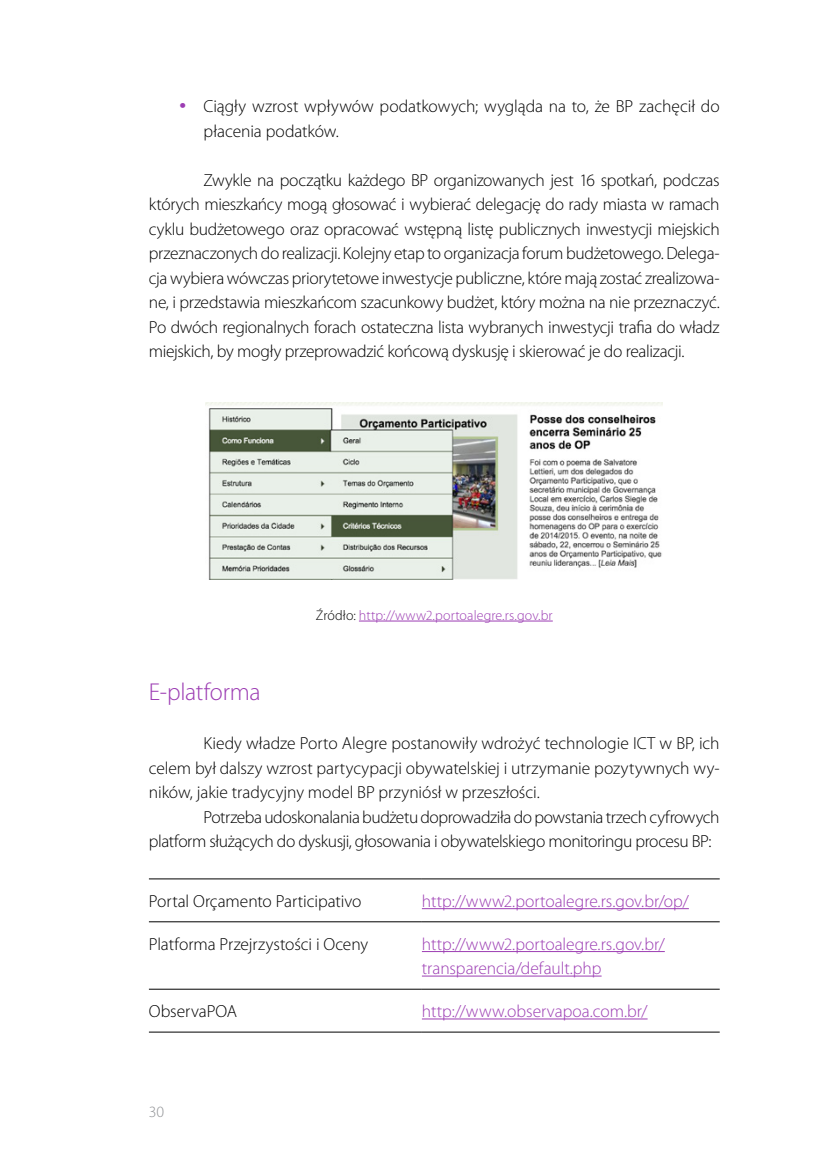
<style>
.page{position:relative;width:819px;height:1166px;background:#fff}
.page>*{position:absolute;margin:0;border:0;box-sizing:border-box;transform-origin:0 0}
.t1{font:300 24.5px "Myriad Pro";letter-spacing:-.01em;color:#9c3db3}
.t2{font:300 17.5px/24.5px "Myriad Pro";letter-spacing:-.015em;color:#000}
.t3{font:300 17.5px/24.5px "Myriad Pro";color:#9c3db3}
.t4{font:300 15.75px "Myriad Pro";color:#919396}
.t5{font:300 14px "Myriad Pro";letter-spacing:.01em;color:#9c3db3}
.s1{color:#9c3db3}
.s2{color:#000}
</style>
<div class="page">
<hr style="left:359px;top:621px;width:193px;height:1px;background:#9c3db3">
<img style="left:206px;top:403px;width:456px;height:177px">
<hr style="left:149px;top:878px;width:273px;height:1px;background:#000">
<hr style="left:422px;top:878px;width:297px;height:1px;background:#000">
<hr style="left:149px;top:1032px;width:273px;height:1px;background:#000">
<hr style="left:422px;top:1032px;width:297px;height:1px;background:#000">
<hr style="left:149px;top:921px;width:273px;height:1px;background:#000">
<hr style="left:422px;top:921px;width:297px;height:1px;background:#000">
<hr style="left:149px;top:989px;width:273px;height:1px;background:#000">
<hr style="left:422px;top:989px;width:297px;height:1px;background:#000">
<hr style="left:422px;top:908px;width:266px;height:1px;background:#9c3db3">
<hr style="left:422px;top:951px;width:242px;height:1px;background:#9c3db3">
<hr style="left:422px;top:975px;width:179px;height:1px;background:#9c3db3">
<hr style="left:422px;top:1018px;width:225px;height:1px;background:#9c3db3">
<p class="t2" style="left:203px;top:94px;width:517px;text-indent:-25px"><span class="s1">•</span> Ciągły wzrost wpływów podatkowych; wygląda na to, że BP zachęcił do płacenia podatków.</p>
<p class="t2" style="left:149px;top:168px;width:572px;text-align:justify;text-indent:55px">Zwykle na początku każdego BP organizowanych jest 16 spotkań, podczas których mieszkańcy mogą głosować i wybierać delegację do rady miasta w ramach cyklu budżetowego oraz opracować wstępną listę publicznych inwestycji miejskich przeznaczonych do realizacji. Kolejny etap to organizacja forum budżetowego. Delega&shy;cja wybiera wówczas priorytetowe inwestycje publiczne, które mają zostać zrealizowa&shy;ne, i przedstawia mieszkańcom szacunkowy budżet, który można na nie przeznaczyć.<br>Po dwóch regionalnych forach ostateczna lista wybranych inwestycji trafia do władz miejskich, by mogły przeprowadzić końcową dyskusję i skierować je do realizacji.</p>
<p class="t5" style="left:316px;top:607px;width:238px"><span class="s2">Źródło:</span> http://www2.portoalegre.rs.gov.br</p>
<h1 class="t1" style="left:149px;top:678px;width:113px">E-platforma</h1>
<p class="t2" style="left:149px;top:731px;width:572px;text-align:justify;text-indent:55px">Kiedy władze Porto Alegre postanowiły wdrożyć technologie ICT w BP, ich celem był dalszy wzrost partycypacji obywatelskiej i utrzymanie pozytywnych wy&shy;ników, jakie tradycyjny model BP przyniósł w przeszłości.</p>
<p class="t2" style="left:149px;top:805px;width:572px;text-indent:55px">Potrzeba udoskonalania budżetu doprowadziła do powstania trzech cyfrowych platform służących do dyskusji, głosowania i obywatelskiego monitoringu procesu BP:</p>
<p class="t2" style="left:149px;top:889px;width:214px">Portal Orçamento Participativo</p>
<p class="t3" style="left:422px;top:889px;width:268px">http://www2.portoalegre.rs.gov.br/op/</p>
<p class="t2" style="left:149px;top:932px;width:221px">Platforma Przejrzystości i Oceny</p>
<p class="t3" style="left:422px;top:932px;width:244px">http://www2.portoalegre.rs.gov.br/ transparencia/default.php</p>
<p class="t2" style="left:149px;top:999px;width:90px">ObservaPOA</p>
<p class="t3" style="left:422px;top:999px;width:227px">http://www.observapoa.com.br/</p>
<p class="t4" style="left:149px;top:1103px;width:17px">30</p>
</div>
